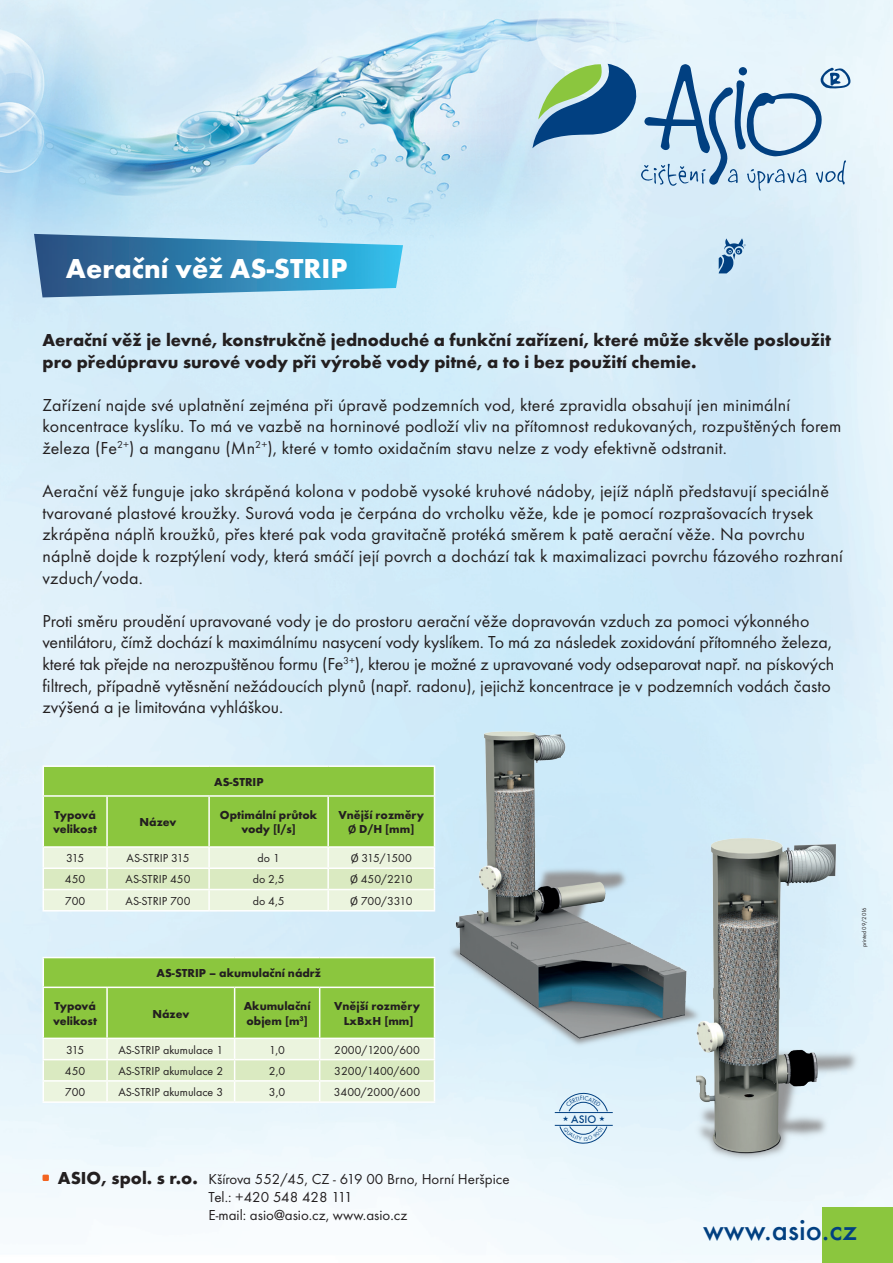
<style>
.page{position:relative;width:893px;height:1263px;background:#fff}
.page>*{position:absolute;margin:0;border:0;box-sizing:border-box;transform-origin:0 0}
.t1{font:500 30.45px "Futura TEE";color:#014081}
.t2{font:700 28.5px "Futura TEE";color:#fff}
.t3{font:18px/21.6px "Futura TEE";letter-spacing:.01em;color:#231f20}
.t4{font:700 18px/21.6px "Futura TEE";color:#231f20}
.t5{font:15px/18px "Futura TEE";color:#231f20}
.t6{font:12px "Futura TEE";color:#231f20}
.t7{font:700 12px/14.4px "Futura TEE";color:#231f20}
.t8{font:500 11.25px "Futura TEE";color:#014081}
.t9{font:6px "Futura TEE";color:#231f20}
.s1{font-family:"Calibri"}
</style>
<div class="page">
<img style="left:0;top:0;width:893px;height:1263px">
<div style="left:822px;top:1208px;width:71px;height:55px;background:#8bc63e"></div>
<div style="left:43px;top:1174px;width:6px;height:7px;background:#f36421"></div>
<svg style="left:532px;top:64px;width:318px;height:127px;background:#adc9d9"></svg>
<svg style="left:34px;top:234px;width:369px;height:63px;background:#4a92bb"></svg>
<svg style="left:719px;top:238px;width:27px;height:35px"></svg>
<hr style="left:43px;top:765px;width:64px;height:2px;background:#fff">
<hr style="left:107px;top:765px;width:102px;height:2px;background:#fff">
<hr style="left:209px;top:765px;width:119px;height:2px;background:#fff">
<hr style="left:328px;top:765px;width:107px;height:2px;background:#fff">
<svg style="left:43px;top:766px;width:392px;height:144px;background:#b8db89"></svg>
<hr style="left:43px;top:910px;width:64px;height:1px;background:#fff">
<hr style="left:107px;top:910px;width:102px;height:1px;background:#fff">
<hr style="left:209px;top:910px;width:119px;height:1px;background:#fff">
<hr style="left:328px;top:910px;width:107px;height:1px;background:#fff">
<svg style="left:43px;top:957px;width:392px;height:144px;background:#b8db89"></svg>
<hr style="left:43px;top:1101px;width:64px;height:2px;background:#fff">
<hr style="left:107px;top:1101px;width:128px;height:2px;background:#fff">
<hr style="left:235px;top:1101px;width:85px;height:2px;background:#fff">
<hr style="left:320px;top:1101px;width:115px;height:2px;background:#fff">
<img style="left:442px;top:719px;width:270px;height:331px">
<img style="left:689px;top:829px;width:178px;height:334px">
<svg style="left:555px;top:1091px;width:58px;height:53px;background:#cbe0ee"></svg>
<h2 class="t2" style="left:66px;top:251px;width:283px">Aerační věž AS-STRIP</h2>
<p class="t4" style="left:43px;top:329px;width:790px">Aerační věž je levné, konstrukčně jednoduché a funkční zařízení, které může skvěle posloužit pro předúpravu surové vody při výrobě vody pitné, a to i bez použití chemie.</p>
<p class="t3" style="left:43px;top:394px;width:800px">Zařízení najde své uplatnění zejména při úpravě podzemních vod, které zpravidla obsahují jen minimální koncentrace kyslíku. To má ve vazbě na horninové podloží vliv na přítomnost redukovaných, rozpuštěných forem železa (Fe<sup>2+</sup>) a manganu (Mn<sup>2+</sup>), které v tomto oxidačním stavu nelze z vody efektivně odstranit.</p>
<p class="t3" style="left:43px;top:480px;width:802px">Aerační věž funguje jako skrápěná kolona v podobě vysoké kruhové nádoby, jejíž náplň představují speciálně tvarované plastové kroužky. Surová voda je čerpána do vrcholku věže, kde je pomocí rozprašovacích trysek zkrápěna náplň kroužků, přes které pak voda gravitačně protéká směrem k patě aerační věže. Na povrchu náplně dojde k rozptýlení vody, která smáčí její povrch a dochází tak k maximalizaci povrchu fázového rozhraní vzduch/voda.</p>
<p class="t3" style="left:43px;top:610px;width:793px">Proti směru proudění upravované vody je do prostoru aerační věže dopravován vzduch za pomoci výkonného ventilátoru, čímž dochází k maximálnímu nasycení vody kyslíkem. To má za následek zoxidování přítomného železa, které tak přejde na nerozpuštěnou formu (Fe<sup>3+</sup>), kterou je možné z upravované vody odseparovat např. na pískových filtrech, případně vytěsnění nežádoucích plynů (např. radonu), jejichž koncentrace je v podzemních vodách často zvýšená a je limitována vyhláškou.</p>
<p class="t7" style="left:214px;top:774px;width:51px">AS-STRIP</p>
<p class="t7" style="left:53px;top:808px;width:45px">Typová velikost</p>
<p class="t7" style="left:140px;top:815px;width:38px">Název</p>
<p class="t7" style="left:220px;top:808px;width:99px;text-align:center">Optimální průtok vody [l/s]</p>
<p class="t7" style="left:338px;top:808px;width:87px;text-align:center">Vnější rozměry<br><span class="s1">Ø</span> D/H [mm]</p>
<p class="t6" style="left:66px;top:851px;width:20px">315</p>
<p class="t6" style="left:127px;top:851px;width:64px">AS-STRIP 315</p>
<p class="t6" style="left:257px;top:851px;width:24px">do 1</p>
<p class="t6" style="left:351px;top:851px;width:63px"><span class="s1">Ø</span> 315/1500</p>
<p class="t6" style="left:65px;top:872px;width:22px">450</p>
<p class="t6" style="left:126px;top:872px;width:67px">AS-STRIP 450</p>
<p class="t6" style="left:253px;top:872px;width:33px">do 2,5</p>
<p class="t6" style="left:350px;top:872px;width:64px"><span class="s1">Ø</span> 450/2210</p>
<p class="t6" style="left:65px;top:893px;width:22px">700</p>
<p class="t6" style="left:126px;top:893px;width:67px">AS-STRIP 700</p>
<p class="t6" style="left:253px;top:893px;width:33px">do 4,5</p>
<p class="t6" style="left:350px;top:893px;width:64px"><span class="s1">Ø</span> 700/3310</p>
<p class="t7" style="left:157px;top:966px;width:166px">AS-STRIP – akumulační nádrž</p>
<p class="t7" style="left:53px;top:999px;width:45px">Typová velikost</p>
<p class="t7" style="left:152px;top:1006px;width:38px">Název</p>
<p class="t7" style="left:244px;top:999px;width:68px">Akumulační objem [m<sup>3</sup>]</p>
<p class="t7" style="left:334px;top:999px;width:87px;text-align:center">Vnější rozměry<br>LxBxH [mm]</p>
<p class="t6" style="left:66px;top:1042px;width:20px">315</p>
<p class="t6" style="left:118px;top:1042px;width:106px">AS-STRIP akumulace 1</p>
<p class="t6" style="left:269px;top:1042px;width:17px">1,0</p>
<p class="t6" style="left:334px;top:1042px;width:87px">2000/1200/600</p>
<p class="t6" style="left:65px;top:1063px;width:22px">450</p>
<p class="t6" style="left:118px;top:1063px;width:106px">AS-STRIP akumulace 2</p>
<p class="t6" style="left:269px;top:1063px;width:18px">2,0</p>
<p class="t6" style="left:334px;top:1063px;width:87px">3200/1400/600</p>
<p class="t6" style="left:65px;top:1085px;width:22px">700</p>
<p class="t6" style="left:118px;top:1085px;width:106px">AS-STRIP akumulace 3</p>
<p class="t6" style="left:269px;top:1085px;width:18px">3,0</p>
<p class="t6" style="left:334px;top:1085px;width:88px">3400/2000/600</p>
<p class="t4" style="left:58px;top:1166px;width:141px">ASIO, spol. s r.o.</p>
<p class="t5" style="left:209px;top:1170px;width:302px">Kšírova 552/45, CZ - 619 00 Brno, Horní Heršpice<br>Tel.: +420 548 428 111<br>E-mail: asio@asio.cz, www.asio.cz</p>
<p class="t8" style="left:563px;top:1112px;width:44px">★ ASIO ★</p>
<p class="t9" style="left:861px;top:947px;width:42px;rotate:-90deg">printed 09/2016</p>
<h1 class="t1" style="left:703px;top:1211px;width:156px">www.asio.cz</h1>
</div>
